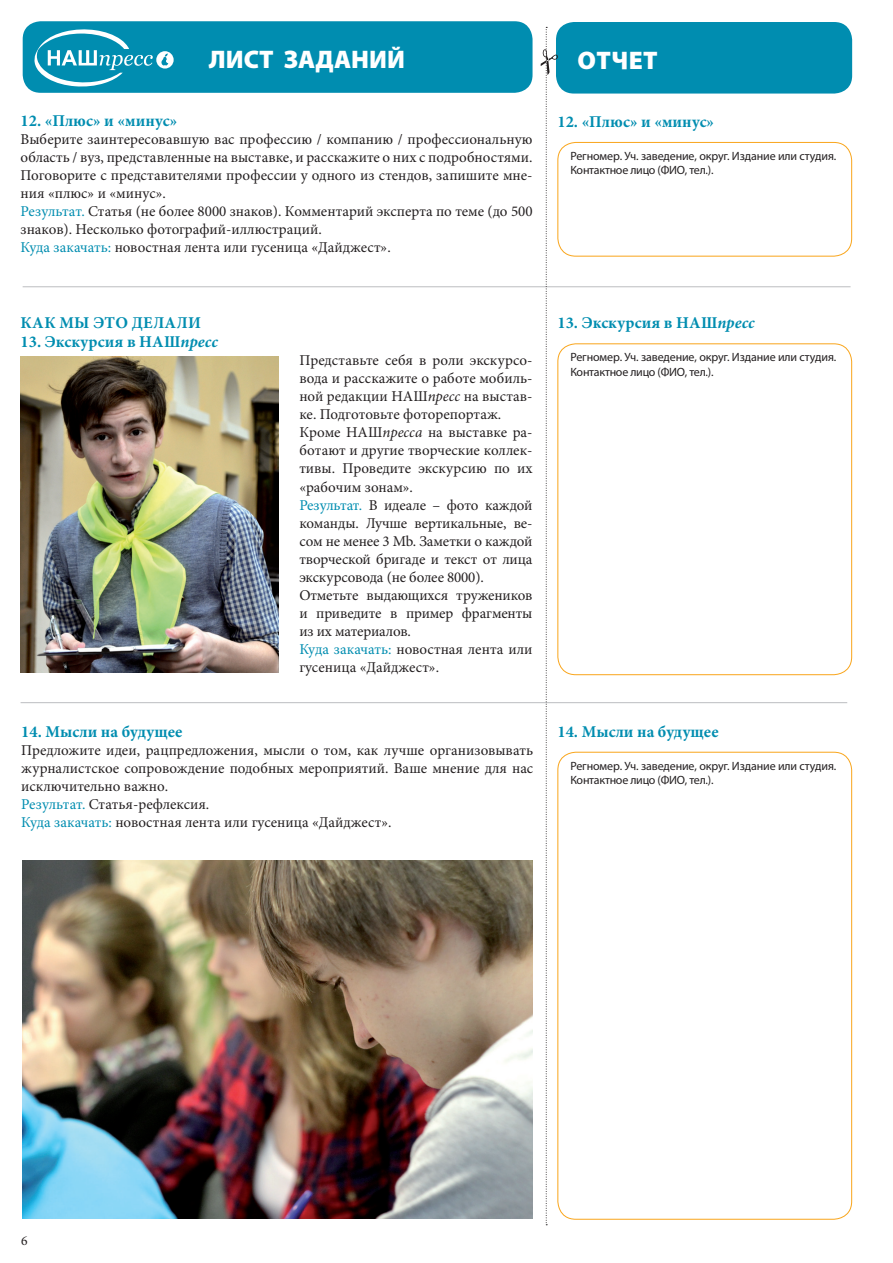
<style>
.page{position:relative;width:893px;height:1263px;background:#fff}
.page>*{position:absolute;margin:0;border:0;box-sizing:border-box;transform-origin:0 0}
.t1{font:900 25.5px "Myriad Pro";color:#fff}
.t2{font:700 16.5px "Minion Pro";color:#008db0}
.t3{font:700 16.5px "Minion Pro";letter-spacing:.02em;color:#008db0}
.t4{font:15px/18px "Minion Pro";color:#231f20}
.t5{font:13.5px "Minion Pro";color:#231f20}
.t6{font:12px/14.4px "Myriad Pro";letter-spacing:-.01em;color:#231f20}
.s1{color:#008db0}
.s2{font-style:italic}
</style>
<div class="page">
<div style="left:23px;top:21px;width:510px;height:72px;background:#008db0;border-radius:18px"></div>
<svg style="left:34px;top:29px;width:140px;height:58px"></svg>
<img style="left:21px;top:356px;width:258px;height:317px">
<img style="left:23px;top:860px;width:510px;height:359px">
<hr style="left:23px;top:286px;width:827px;height:1px;background:#bcbdc0">
<hr style="left:21px;top:702px;width:826px;height:1px;background:#bcbdc0">
<div style="left:557px;top:142px;width:295px;height:115px;border:1px solid #f9a51b;border-radius:18px"></div>
<div style="left:557px;top:343px;width:295px;height:332px;border:1px solid #f9a51b;border-radius:18px"></div>
<div style="left:556px;top:22px;width:296px;height:72px;background:#008db0;border-radius:18px"></div>
<svg style="left:541px;top:27px;width:17px;height:1198px"></svg>
<h1 class="t1" style="left:209px;top:43px;width:198px">ЛИСТ ЗАДАНИЙ</h1>
<p class="t2" style="left:21px;top:109px;width:158px">12. «Плюс» и «минус»</p>
<p class="t4" style="left:21px;top:130px;width:513px">Выберите заинтересовавшую вас профессию / компанию / профессиональную область / вуз, представленные на выставке, и расскажите о них с подробностями.<br>Поговорите с представителями профессии у одного из стендов, запишите мне&shy;ния «плюс» и «минус».<br><span class="s1">Результат.</span> Статья (не более 8000 знаков). Комментарий эксперта по теме (до 500 знаков). Несколько фотографий-иллюстраций.<br><span class="s1">Куда закачать:</span> новостная лента или гусеница «Дайджест».</p>
<p class="t3" style="left:21px;top:311px;width:179px">Как мы это делали</p>
<p class="t2" style="left:21px;top:330px;width:199px">13. Экскурсия в НА Ш<span class="s2">пресс</span></p>
<p class="t4" style="left:299px;top:352px;width:235px">Представьте себя в роли экскурсо&shy;вода и расскажите о работе мобиль&shy;ной редакции НАШ<span class="s2">пресс</span> на выстав&shy;ке. Подготовьте фоторепортаж.<br>Кроме НАШ<span class="s2">пресса</span> на выставке ра&shy;ботают и другие творческие коллек&shy;тивы. Проведите экскурсию по их «рабочим зонам».<br><span class="s1">Результат.</span> В идеале – фото каждой команды. Лучше вертикальные, ве&shy;сом не менее 3 Mb. Заметки о каждой творческой бригаде и текст от лица экскурсовода (не более 8000).<br>Отметьте выдающихся тружеников и приведите в пример фрагменты из их материалов.<br><span class="s1">Куда закачать:</span> новостная лента или гусеница «Дайджест».</p>
<p class="t2" style="left:21px;top:720px;width:163px">14. Мысли на будущее</p>
<p class="t4" style="left:21px;top:742px;width:513px">Предложите идеи, рацпредложения, мысли о том, как лучше организовывать журналистское сопровождение подобных мероприятий. Ваше мнение для нас исключительно важно.<br><span class="s1">Результат.</span> Статья-рефлексия.<br><span class="s1">Куда закачать:</span> новостная лента или гусеница «Дайджест».</p>
<h1 class="t1" style="left:577px;top:43px;width:81px">отчет</h1>
<p class="t2" style="left:557px;top:110px;width:158px">12. «Плюс» и «минус»</p>
<p class="t6" style="left:570px;top:148px;width:267px">Регномер. Уч. заведение, округ. Издание или студия.<br>Контактное лицо (ФИО, тел.).</p>
<p class="t2" style="left:557px;top:311px;width:199px">13. Экскурсия в НА Ш<span class="s2">пресс</span></p>
<p class="t6" style="left:570px;top:350px;width:267px">Регномер. Уч. заведение, округ. Издание или студия.<br>Контактное лицо (ФИО, тел.).</p>
<p class="t2" style="left:557px;top:720px;width:163px">14. Мысли на будущее</p>
<p class="t6" style="left:570px;top:758px;width:267px">Регномер. Уч. заведение, округ. Издание или студия.<br>Контактное лицо (ФИО, тел.).</p>
<p class="t5" style="left:21px;top:1232px;width:8px">6</p>
</div>
